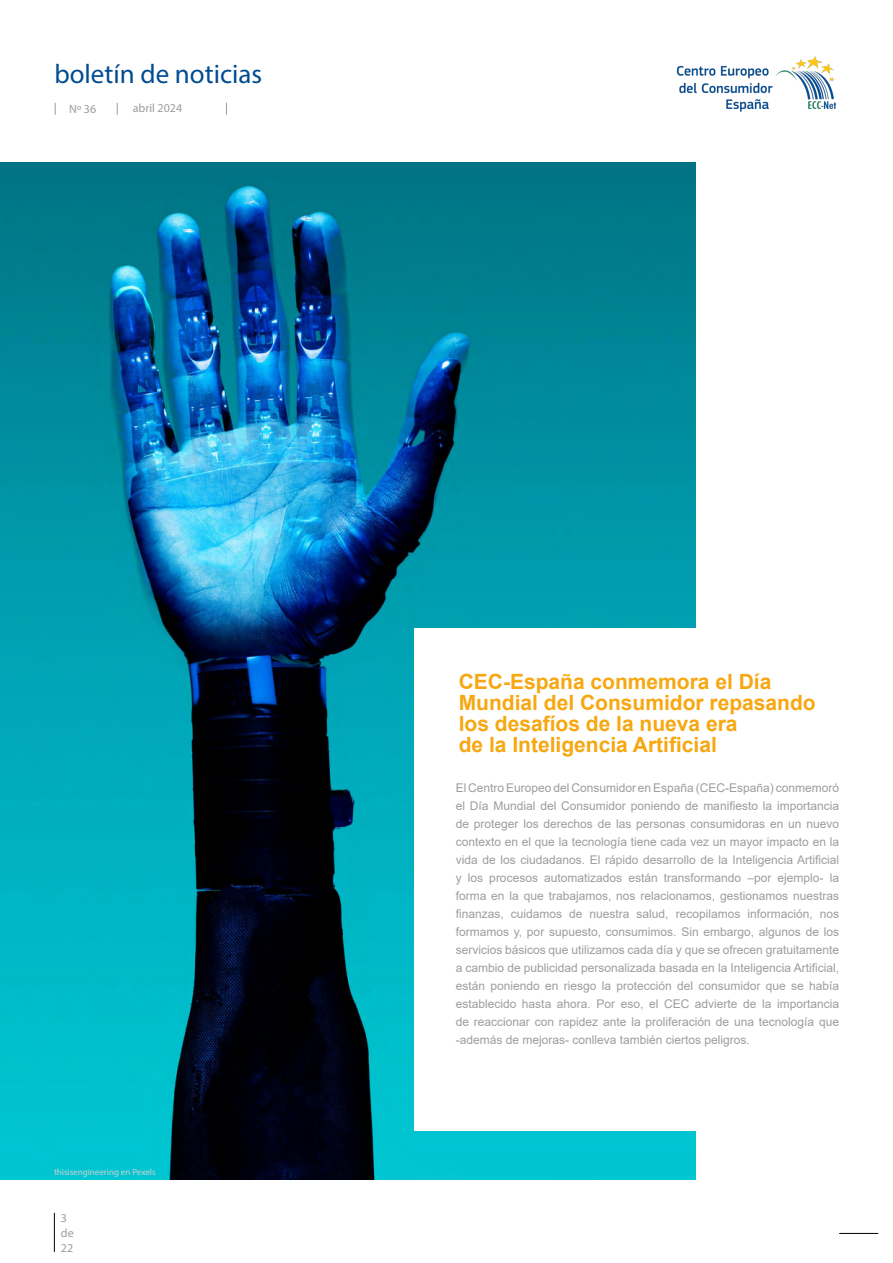
<style>
.page{position:relative;width:893px;height:1263px;background:#fff}
.page>*{position:absolute;margin:0;border:0;box-sizing:border-box;transform-origin:0 0}
.t1{font:27px "Myriad Pro";color:#004c91}
.t2{font:700 21px/21px "Arial";color:#f7a711}
.t3{font:12px/18px "Arial";color:#9d9d9d;text-align:justify}
.t4{font:12px/15px "Myriad Pro";color:#9d9d9d}
.t5{font:9px "Myriad Pro";color:#d0d0d0}
</style>
<div class="page">
<svg style="left:55px;top:103px;width:1px;height:12px"></svg>
<svg style="left:117px;top:103px;width:1px;height:12px"></svg>
<svg style="left:226px;top:103px;width:1px;height:12px"></svg>
<hr style="left:839px;top:1233px;width:39px;height:1px;background:#000">
<img style="left:676px;top:56px;width:159px;height:56px">
<hr style="left:54px;top:1213px;width:1px;height:39px;background:#000">
<img style="left:0;top:162px;width:695px;height:1017px">
<div style="left:415px;top:628px;width:478px;height:502px;background:#fff"></div>
<h1 class="t1" style="left:54px;top:57px;width:209px">boletín de noticias</h1>
<p class="t4" style="left:69px;top:101px;width:29px">Nº 36</p>
<p class="t4" style="left:133px;top:101px;width:51px">abril 2024</p>
<p class="t5" style="left:54px;top:1166px;width:103px">thisisengineering en Pexels</p>
<p class="t4" style="left:61px;top:1210px;width:14px">3 de<br>22</p>
<h2 class="t2" style="left:459px;top:671px;width:359px">CEC-España conmemora el Día<br>Mundial del Consumidor repasando los desafíos de la nueva era<br>de la Inteligencia Artificial</h2>
<p class="t3" style="left:456px;top:779px;width:385px">El Centro Europeo del Consumidor en España (CEC-España) conmemoró el Día Mundial del Consumidor poniendo de manifiesto la importancia de proteger los derechos de las personas consumidoras en un nuevo contexto en el que la tecnología tiene cada vez un mayor impacto en la vida de los ciudadanos. El rápido desarrollo de la Inteligencia Artificial y los procesos automatizados están transformando –por ejemplo- la forma en la que trabajamos, nos relacionamos, gestionamos nuestras finanzas, cuidamos de nuestra salud, recopilamos información, nos formamos y, por supuesto, consumimos. Sin embargo, algunos de los servicios básicos que utilizamos cada día y que se ofrecen gratuitamente a cambio de publicidad personalizada basada en la Inteligencia Artificial, están poniendo en riesgo la protección del consumidor que se había establecido hasta ahora. Por eso, el CEC advierte de la importancia de reaccionar con rapidez ante la proliferación de una tecnología que -además de mejoras- conlleva también ciertos peligros.</p>
</div>
